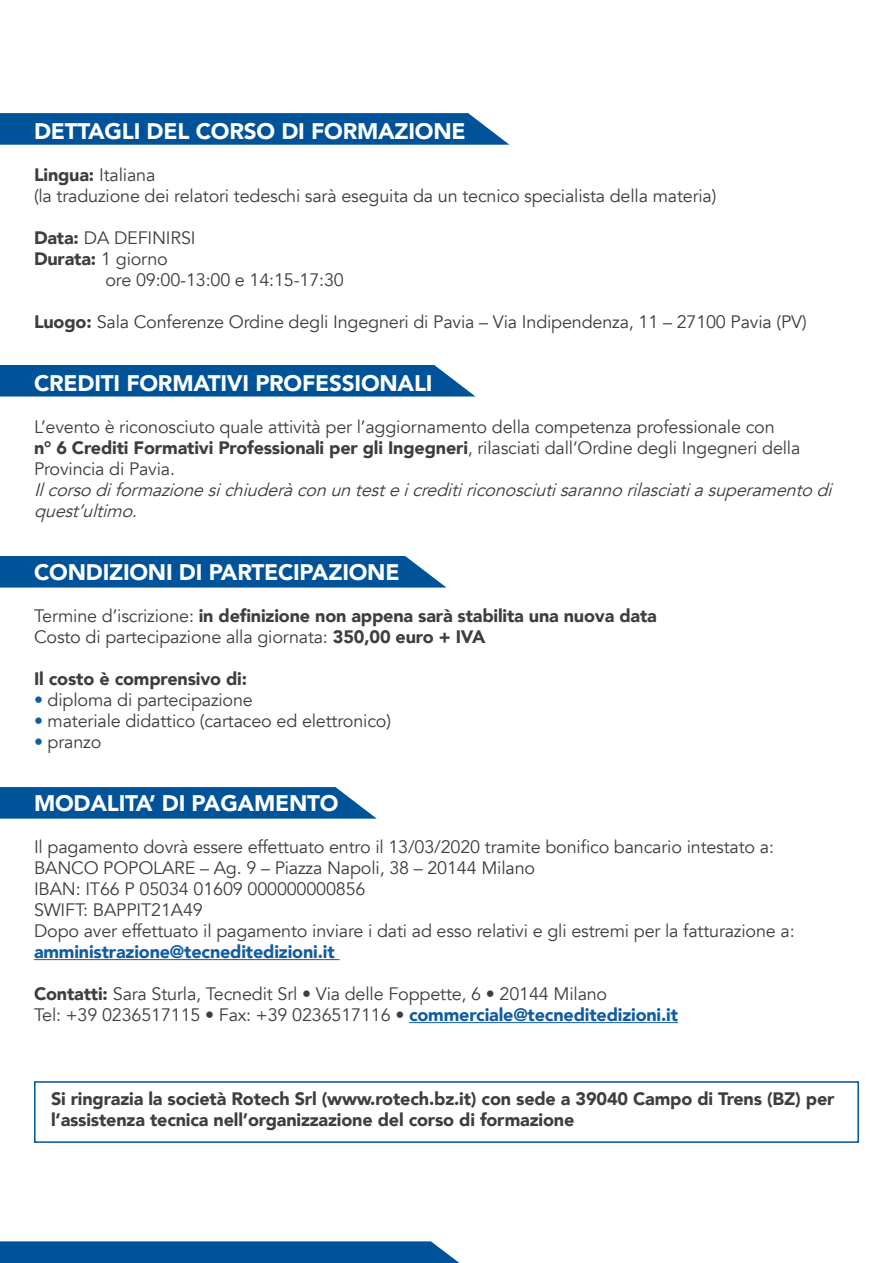
<style>
.page{position:relative;width:893px;height:1263px;background:#fff}
.page>*{position:absolute;margin:0;border:0;box-sizing:border-box;transform-origin:0 0}
.t1{font:900 22.5px "Avenir";letter-spacing:-.01em;color:#fff}
.t2{font:18px/21px "Avenir";letter-spacing:-.01em;color:#3e3e3f}
.t3{font:900 18px/21px "Avenir";letter-spacing:-.01em;color:#3e3e3f}
.t4{font:italic 18px/21px "Avenir";color:#3e3e3f}
.t5{font:900 18px "Avenir";letter-spacing:-.01em;color:#115da0}
.s1{font-weight:900}
.s2{font-weight:400}
.s3{color:#115da0}
.s4{font-weight:900;color:#115da0}
</style>
<div class="page">
<svg style="left:0;top:787px;width:377px;height:32px;background:#125e9f"></svg>
<svg style="left:0;top:556px;width:446px;height:32px;background:#0f5c9e"></svg>
<div style="left:0;top:365px;width:475px;height:31px;background:#015399"></div>
<svg style="left:0;top:113px;width:509px;height:32px;background:#0e5c9e"></svg>
<svg style="left:0;top:1241px;width:459px;height:22px;background:#0c5b9d"></svg>
<hr style="left:34px;top:959px;width:306px;height:1px;background:#115da0">
<hr style="left:409px;top:1022px;width:269px;height:1px;background:#115da0">
<div style="left:34px;top:1081px;width:825px;height:62px;border:2px solid #015399"></div>
<p class="t1" style="left:34px;top:112px;width:433px">DETTAGLI DEL CORSO DI FORMAZIONE</p>
<p class="t2" style="left:34px;top:165px;width:684px"><span class="s1">Lingua:</span> Italiana<br>(la traduzione dei relatori tedeschi sarà eseguita da un tecnico specialista della materia)</p>
<p class="t2" style="left:34px;top:228px;width:163px"><span class="s1">Data:</span> DA DEFINIRSI<br><span class="s1">Durata:</span> 1 giorno</p>
<p class="t2" style="left:105px;top:270px;width:240px">ore 09:00-13:00 e 14:15-17:30</p>
<p class="t2" style="left:34px;top:312px;width:774px"><span class="s1">Luogo:</span> Sala Conferenze Ordine degli Ingegneri di Pavia – Via Indipendenza, 11 – 27100 Pavia (PV)</p>
<p class="t1" style="left:34px;top:364px;width:400px">CREDITI FORMATIVI PROFESSIONALI</p>
<p class="t2" style="left:34px;top:417px;width:768px">L’evento è riconosciuto quale attività per l’aggiornamento della competenza professionale con<br><span class="s1">n° 6 Crediti Formativi Professionali per gli Ingegneri</span>, rilasciati dall’Ordine degli Ingegneri della<br>Provincia di Pavia.</p>
<p class="t4" style="left:34px;top:480px;width:805px">Ilcorsodiformazionesichiuderàconuntesteicreditiriconosciutisarannorilasciatiasuperamentodi quest’ultimo.</p>
<p class="t1" style="left:34px;top:553px;width:367px">CONDIZIONI DI PARTECIPAZIONE</p>
<p class="t3" style="left:34px;top:605px;width:624px"><span class="s2">Termine d’iscrizione:</span> in definizione non appena sarà stabilita una nuova data<br><span class="s2">Costo di partecipazione alla giornata:</span> 350,00 euro + IVA</p>
<p class="t3" style="left:34px;top:668px;width:215px">Il costo è comprensivo di:</p>
<p class="t2" style="left:34px;top:690px;width:220px"><span class="s3">•</span> diploma di partecipazione</p>
<p class="t2" style="left:34px;top:711px;width:358px"><span class="s3">•</span> materiale didattico (cartaceo ed elettronico)</p>
<p class="t2" style="left:34px;top:732px;width:69px"><span class="s3">•</span> pranzo</p>
<p class="t1" style="left:34px;top:784px;width:306px">MODALITA’ DI PAGAMENTO</p>
<p class="t2" style="left:34px;top:837px;width:762px">Il pagamento dovrà essere effettuato entro il 13/03/2020 tramite bonifico bancario intestato a:<br>BANCO POPOLARE – Ag. 9 – Piazza Napoli, 38 – 20144 Milano<br>IBAN: IT66 P 05034 01609 000000000856<br>SWIFT: BAPPIT21A49<br>Dopo aver effettuato il pagamento inviare i dati ad esso relativi e gli estremi per la fatturazione a:</p>
<p class="t5" style="left:34px;top:936px;width:302px">amministrazione@tecneditedizioni.it</p>
<p class="t2" style="left:34px;top:984px;width:646px"><span class="s1">Contatti:</span> Sara Sturla, Tecnedit Srl • Via delle Foppette, 6 • 20144 Milano<br>Tel: +39 0236517115 • Fax: +39 0236517116 • <span class="s4">commerciale@tecneditedizioni.it</span></p>
<p class="t3" style="left:51px;top:1088px;width:785px">Si ringrazia la società Rotech Srl (www.rotech.bz.it) con sede a 39040 Campo di Trens (BZ) per l’assistenza tecnica nell’organizzazione del corso di formazione</p>
</div>
